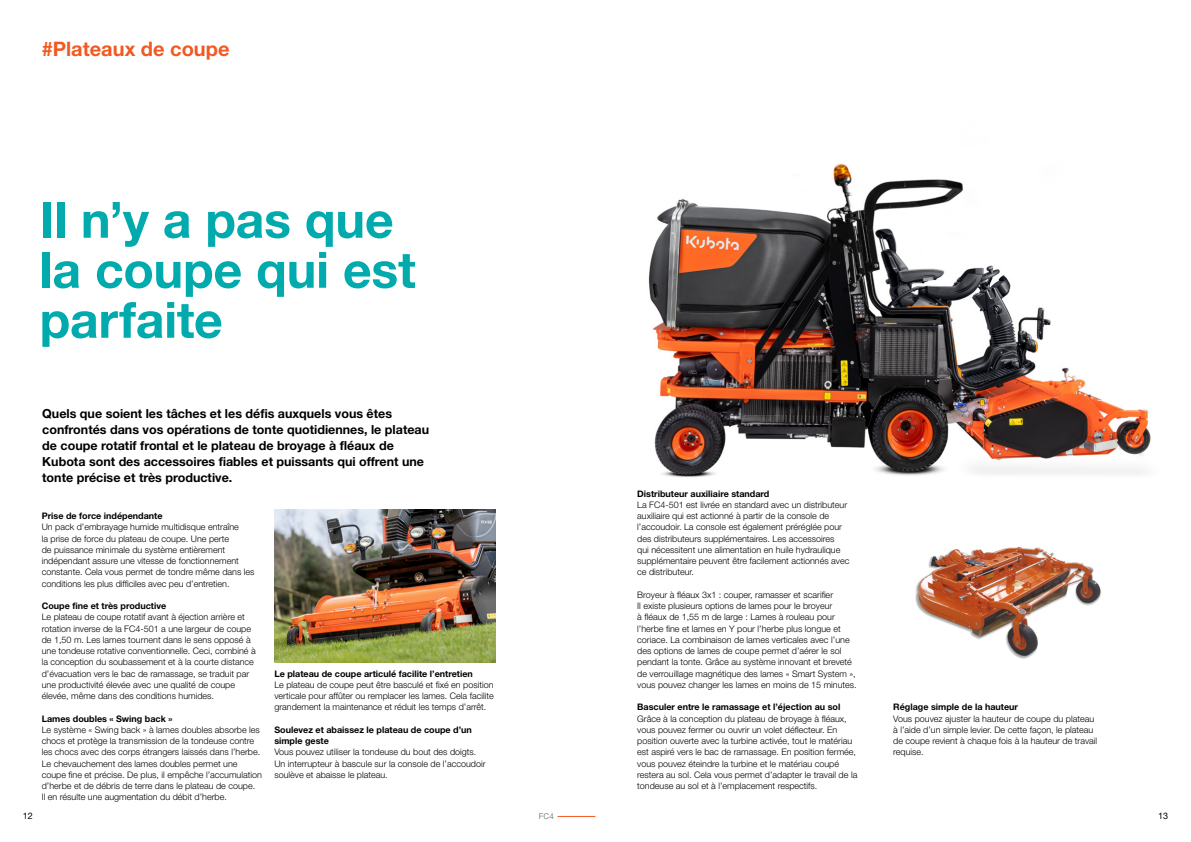
<style>
.page{position:relative;width:1191px;height:842px;background:#fff}
.page>*{position:absolute;margin:0;border:0;box-sizing:border-box;transform-origin:0 0}
.t1{font:700 50px/50px "Helvetica Neue LT Pro";letter-spacing:-.005em;color:#00aaad}
.t2{font:700 20px "Helvetica Neue LT Pro";color:#f15a22}
.t3{font:700 12.5px/16px "Helvetica Neue LT Pro";color:#000}
.t4{font:300 9px/11.2px "Helvetica Neue LT Pro";color:#000}
.t5{font:700 9px/11.2px "Helvetica Neue LT Pro";color:#000}
.t6{font:9px "Helvetica Neue LT Pro";color:#000}
.t7{font:8px "Helvetica Neue LT Pro";color:#808285}
</style>
<div class="page">
<hr style="left:557px;top:816px;width:38px;height:1px;background:#f15a22">
<img style="left:648px;top:164px;width:503px;height:313px">
<img style="left:915px;top:546px;width:186px;height:113px">
<img style="left:274px;top:509px;width:221px;height:153px">
<h2 class="t2" style="left:42px;top:36px;width:189px">#Plateaux de coupe</h2>
<h1 class="t1" style="left:40px;top:194px;width:377px">Il n’y a pas que la coupe qui est parfaite</h1>
<p class="t3" style="left:42px;top:405px;width:388px">Quels que soient les tâches et les défis auxquels vous êtes confrontés dans vos opérations de tonte quotidiennes, le plateau de coupe rotatif frontal et le plateau de broyage à fléaux de Kubota sont des accessoires fiables et puissants qui offrent une tonte précise et très productive.</p>
<p class="t5" style="left:42px;top:510px;width:122px">Prise de force indépendante</p>
<p class="t4" style="left:42px;top:521px;width:214px">Un pack d’embrayage humide multidisque entraîne<br>la prise de force du plateau de coupe. Une perte<br>de puissance minimale du système entièrement indépendant assure une vitesse de fonctionnement constante. Cela vous permet de tondre même dans les conditions les plus difficiles avec peu d’entretien.</p>
<p class="t5" style="left:42px;top:600px;width:126px">Coupe fine et très productive</p>
<p class="t4" style="left:42px;top:611px;width:216px">Le plateau de coupe rotatif avant à éjection arrière et rotation inverse de la FC4-501 a une largeur de coupe de 1,50 m. Les lames tournent dans le sens opposé à une tondeuse rotative conventionnelle. Ceci, combiné à la conception du soubassement et à la courte distance d’évacuation vers le bac de ramassage, se traduit par une productivité élevée avec une qualité de coupe élevée, même dans des conditions humides.</p>
<p class="t5" style="left:42px;top:712px;width:132px">Lames doubles « Swing back »</p>
<p class="t4" style="left:42px;top:724px;width:222px">Le système « Swing back » à lames doubles absorbe les chocs et protège la transmission de la tondeuse contre les chocs avec des corps étrangers laissés dans l’herbe.<br>Le chevauchement des lames doubles permet une coupe fine et précise. De plus, il empêche l’accumulation d’herbe et de débris de terre dans le plateau de coupe.<br>Il en résulte une augmentation du débit d’herbe.</p>
<p class="t5" style="left:274px;top:667px;width:200px">Le plateau de coupe articulé facilite l’entretien</p>
<p class="t4" style="left:274px;top:679px;width:221px;text-align:justify">Le plateau de coupe peut être basculé et fixé en position verticale pour affûter ou remplacer les lames. Cela facilite grandement la maintenance et réduit les temps d’arrêt.</p>
<p class="t5" style="left:274px;top:724px;width:199px">Soulevez et abaissez le plateau de coupe d’un simple geste</p>
<p class="t4" style="left:274px;top:746px;width:213px">Vous pouvez utiliser la tondeuse du bout des doigts.<br>Un interrupteur à bascule sur la console de l’accoudoir soulève et abaisse le plateau.</p>
<p class="t5" style="left:637px;top:487px;width:134px">Distributeur auxiliaire standard</p>
<p class="t4" style="left:637px;top:499px;width:214px">La FC4-501 est livrée en standard avec un distributeur auxiliaire qui est actionné à partir de la console de l’accoudoir. La console est également préréglée pour des distributeurs supplémentaires. Les accessoires<br>qui nécessitent une alimentation en huile hydraulique supplémentaire peuvent être facilement actionnés avec ce distributeur.</p>
<p class="t4" style="left:637px;top:589px;width:221px">Broyeur à fléaux 3x1 : couper, ramasser et scarifier<br>Il existe plusieurs options de lames pour le broyeur<br>à fléaux de 1,55 m de large : Lames à rouleau pour l’herbe fine et lames en Y pour l’herbe plus longue et coriace. La combinaison de lames verticales avec l’une des options de lames de coupe permet d’aérer le sol pendant la tonte. Grâce au système innovant et breveté de verrouillage magnétique des lames « Smart System », vous pouvez changer les lames en moins de 15 minutes.</p>
<p class="t5" style="left:637px;top:701px;width:205px">Basculer entre le ramassage et l’éjection au sol</p>
<p class="t4" style="left:637px;top:712px;width:222px">Grâce à la conception du plateau de broyage à fléaux, vous pouvez fermer ou ouvrir un volet déflecteur. En position ouverte avec la turbine activée, tout le matériau est aspiré vers le bac de ramassage. En position fermée, vous pouvez éteindre la turbine et le matériau coupé restera au sol. Cela vous permet d’adapter le travail de la tondeuse au sol et à l’emplacement respectifs.</p>
<p class="t5" style="left:893px;top:701px;width:126px">Réglage simple de la hauteur</p>
<p class="t4" style="left:893px;top:712px;width:205px">Vous pouvez ajuster la hauteur de coupe du plateau à l’aide d’un simple levier. De cette façon, le plateau de coupe revient à chaque fois à la hauteur de travail requise.</p>
<p class="t6" style="left:23px;top:810px;width:12px">12</p>
<p class="t7" style="left:539px;top:811px;width:16px">FC4</p>
<p class="t6" style="left:1158px;top:810px;width:12px">13</p>
</div>
